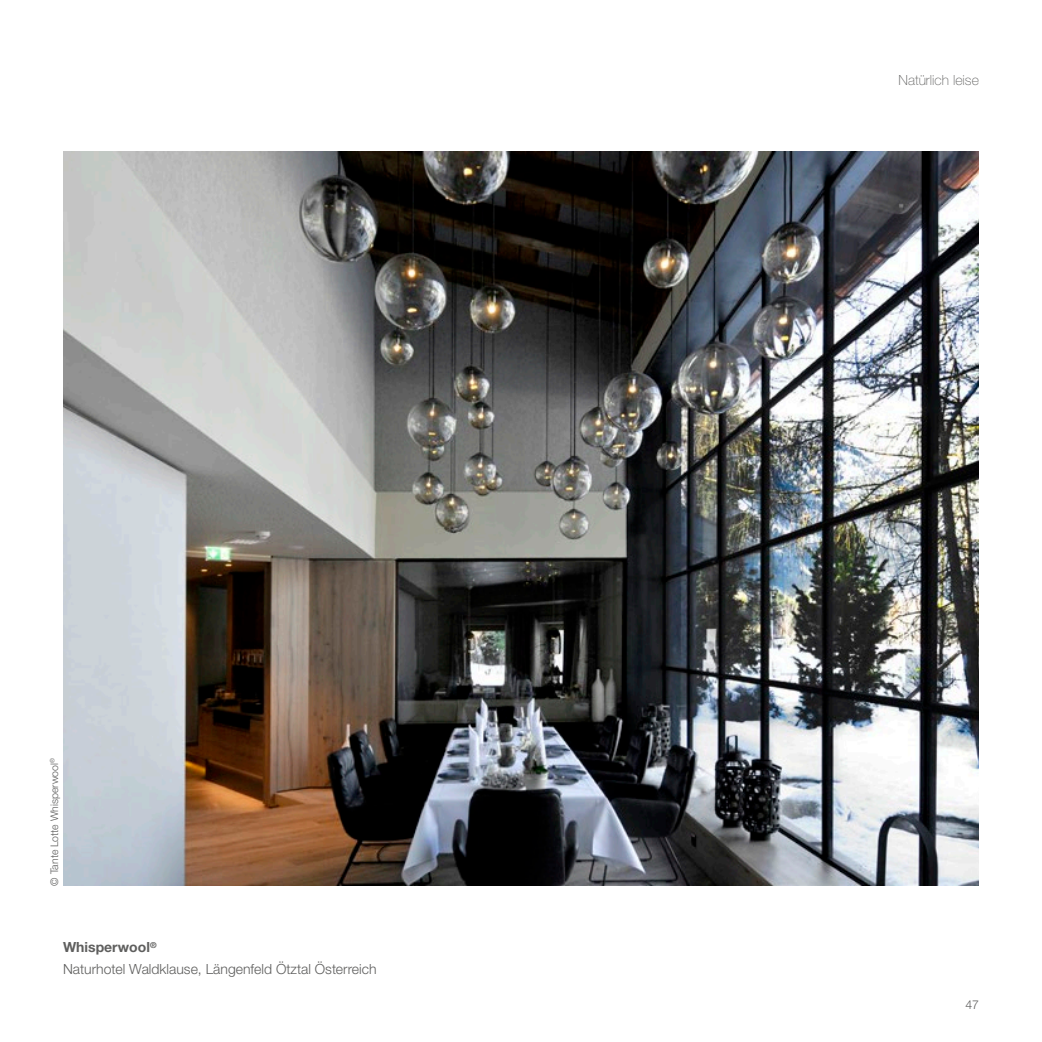
<style>
.page{position:relative;width:1042px;height:1042px;background:#fff}
.page>*{position:absolute;margin:0;border:0;box-sizing:border-box;transform-origin:0 0}
.t1{font:300 14px/22.2px "Helvetica Neue LTW1 G";color:#5f5f5e}
.t2{font:100 14px "Helvetica Neue LTW1 G";color:#5f5f5e}
.t3{font:300 12.25px "Helvetica Neue LTW1 G";color:#5f5f5e}
.t4{font:300 10.5px "Helvetica Neue LTW1 G";color:#5f5f5e}
.s1{font-weight:700}
</style>
<div class="page">
<img style="left:63px;top:152px;width:916px;height:733px">
<p class="t4" style="left:48px;top:885px;width:129px;rotate:-90deg">© Tante Lotte Whisperwool<sup>®</sup></p>
<p class="t1" style="left:63px;top:936px;width:315px"><span class="s1">Whisperwool</span><sup>®<br></sup>Naturhotel Waldklause, Längenfeld Ötztal Österreich</p>
<p class="t2" style="left:898px;top:72px;width:82px">Natürlich leise</p>
<p class="t3" style="left:965px;top:997px;width:15px">47</p>
</div>
